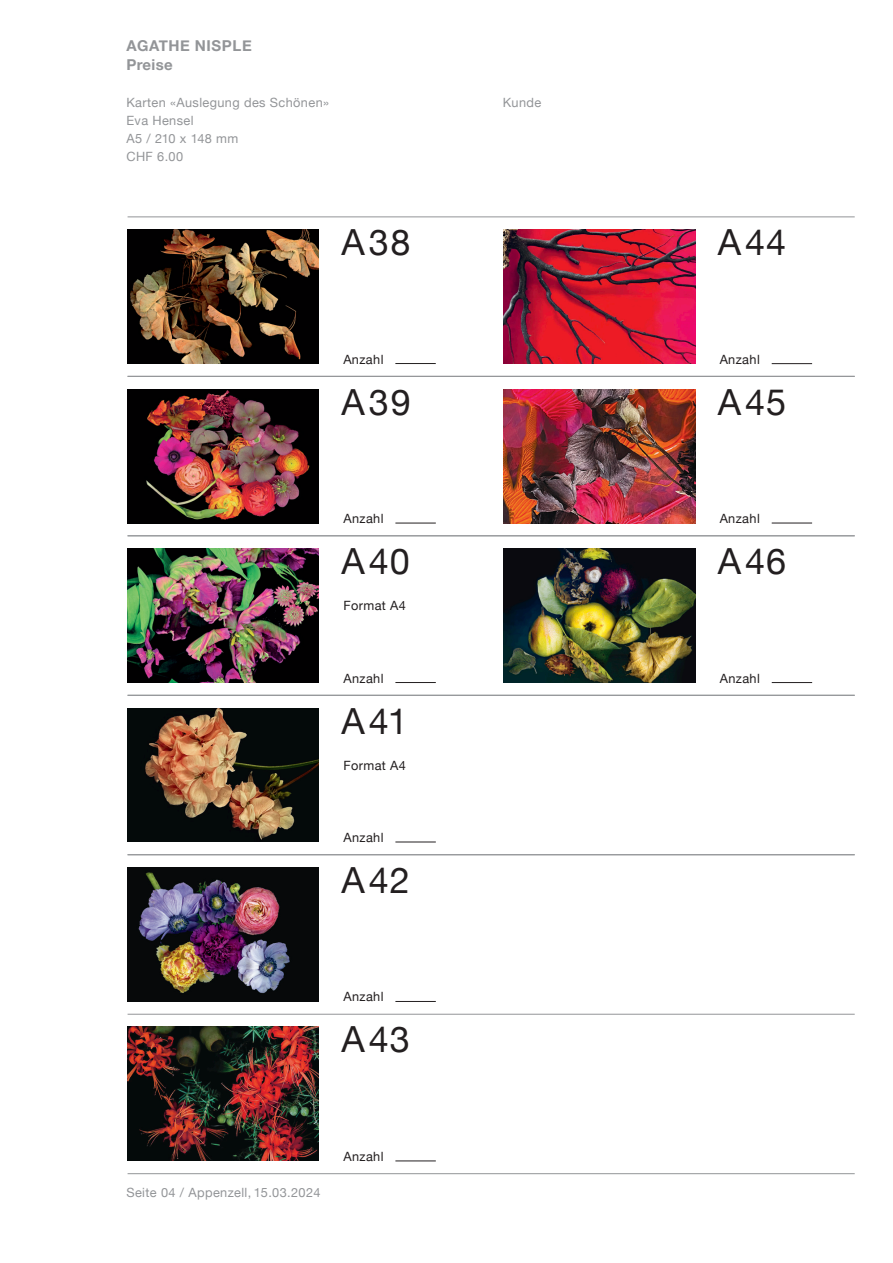
<style>
.page{position:relative;width:893px;height:1263px;background:#fff}
.page>*{position:absolute;margin:0;border:0;box-sizing:border-box;transform-origin:0 0}
.t1{font:36px "Helvetica Neue";letter-spacing:.08em;color:#231f20}
.t2{font:700 15px/19.2px "Helvetica Neue";letter-spacing:.04em;color:#939598}
.t3{font:12.75px/18px "Helvetica Neue";letter-spacing:.03em;color:#939598}
.t4{font:12.75px "Helvetica Neue";letter-spacing:.03em;color:#231f20}
</style>
<div class="page">
<img style="left:128px;top:389px;width:191px;height:134px">
<img style="left:128px;top:549px;width:191px;height:133px">
<img style="left:128px;top:230px;width:191px;height:133px">
<img style="left:504px;top:389px;width:191px;height:134px">
<hr style="left:395px;top:363px;width:41px;height:1px;background:#231f20">
<hr style="left:772px;top:523px;width:40px;height:1px;background:#231f20">
<hr style="left:128px;top:217px;width:727px;height:1px;background:#939598">
<hr style="left:128px;top:376px;width:727px;height:1px;background:#939598">
<hr style="left:128px;top:535px;width:727px;height:1px;background:#939598">
<hr style="left:128px;top:695px;width:727px;height:1px;background:#939598">
<hr style="left:128px;top:854px;width:727px;height:1px;background:#939598">
<hr style="left:128px;top:1014px;width:727px;height:1px;background:#939598">
<hr style="left:128px;top:1173px;width:727px;height:1px;background:#939598">
<hr style="left:395px;top:523px;width:41px;height:1px;background:#231f20">
<img style="left:504px;top:548px;width:191px;height:134px">
<hr style="left:772px;top:682px;width:40px;height:1px;background:#231f20">
<hr style="left:395px;top:682px;width:41px;height:1px;background:#231f20">
<img style="left:128px;top:708px;width:191px;height:134px">
<hr style="left:395px;top:842px;width:41px;height:1px;background:#231f20">
<img style="left:128px;top:867px;width:191px;height:134px">
<hr style="left:395px;top:1001px;width:41px;height:1px;background:#231f20">
<img style="left:128px;top:1027px;width:191px;height:134px">
<hr style="left:395px;top:1161px;width:41px;height:1px;background:#231f20">
<img style="left:504px;top:230px;width:191px;height:134px">
<hr style="left:772px;top:363px;width:40px;height:1px;background:#231f20">
<p class="t2" style="left:126px;top:36px;width:127px">AGATHE NISPLE<br>Preise</p>
<p class="t3" style="left:126px;top:94px;width:204px">Karten «Auslegung des Schönen»<br>Eva Hensel<br>A5 / 210 x 148 mm<br>CHF 6.00</p>
<p class="t3" style="left:503px;top:94px;width:40px">Kunde</p>
<h1 class="t1" style="left:341px;top:216px;width:71px">A38</h1>
<p class="t4" style="left:343px;top:350px;width:42px">Anzahl</p>
<h1 class="t1" style="left:342px;top:376px;width:71px">A39</h1>
<p class="t4" style="left:343px;top:509px;width:42px">Anzahl</p>
<h1 class="t1" style="left:342px;top:535px;width:70px">A40</h1>
<p class="t4" style="left:343px;top:596px;width:64px">Format A4</p>
<p class="t4" style="left:343px;top:669px;width:42px">Anzahl</p>
<h1 class="t1" style="left:342px;top:695px;width:68px">A41</h1>
<p class="t4" style="left:343px;top:756px;width:64px">Format A4</p>
<p class="t4" style="left:343px;top:828px;width:42px">Anzahl</p>
<h1 class="t1" style="left:342px;top:854px;width:70px">A42</h1>
<p class="t4" style="left:343px;top:988px;width:42px">Anzahl</p>
<h1 class="t1" style="left:342px;top:1014px;width:70px">A43</h1>
<p class="t3" style="left:126px;top:1184px;width:196px">Seite 04 / Appenzell, 15.03.2024</p>
<p class="t4" style="left:343px;top:1147px;width:42px">Anzahl</p>
<h1 class="t1" style="left:718px;top:216px;width:70px">A44</h1>
<p class="t4" style="left:720px;top:350px;width:42px">Anzahl</p>
<h1 class="t1" style="left:718px;top:376px;width:70px">A45</h1>
<p class="t4" style="left:720px;top:509px;width:42px">Anzahl</p>
<h1 class="t1" style="left:718px;top:535px;width:70px">A46</h1>
<p class="t4" style="left:720px;top:669px;width:42px">Anzahl</p>
</div>
